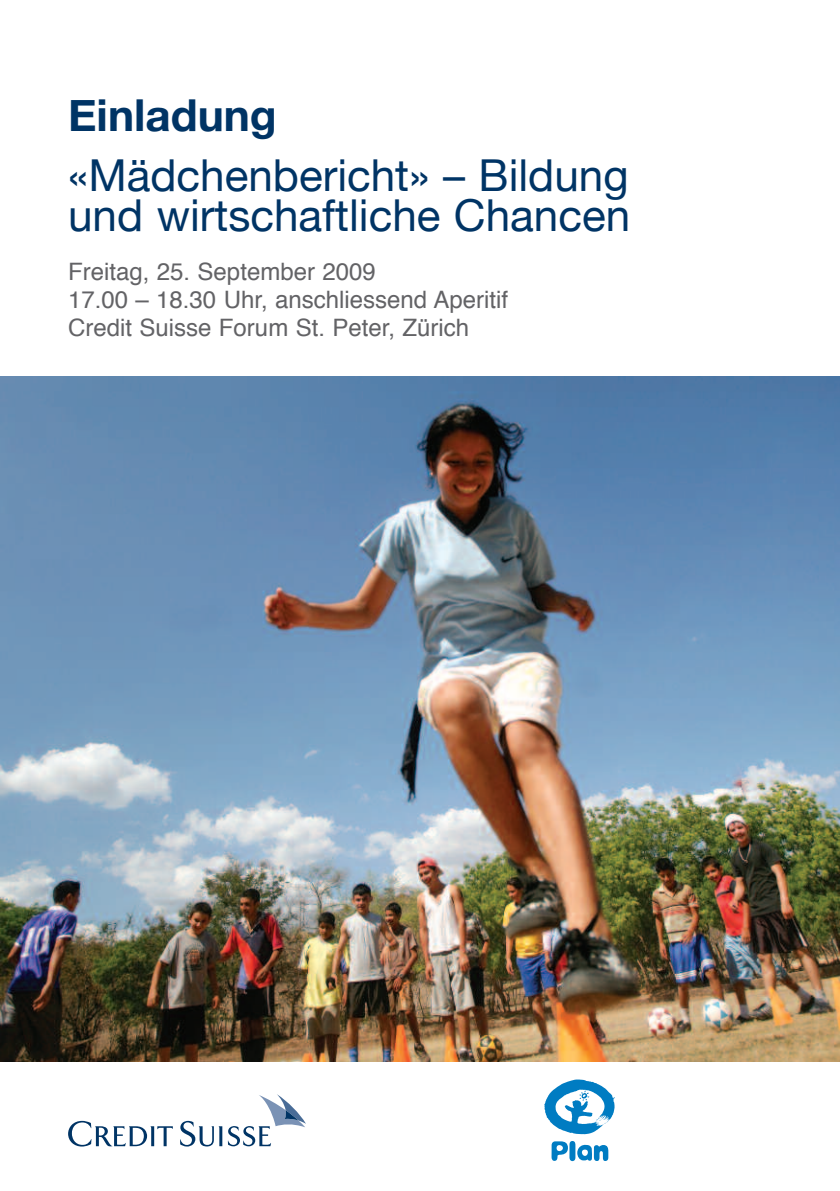
<style>
.page{position:relative;width:840px;height:1191px;background:#fff}
.page>*{position:absolute;margin:0;border:0;box-sizing:border-box;transform-origin:0 0}
.t1{font:44px/40px "Helvetica Neue";color:#003465}
.t2{font:700 44px "Helvetica Neue";color:#003465}
.t3{font:24px/28px "Helvetica";color:#636366}
</style>
<div class="page">
<img style="left:0;top:377px;width:839px;height:684px">
<svg style="left:68px;top:1120px;width:105px;height:26px"></svg>
<svg style="left:228px;top:1094px;width:78px;height:52px"></svg>
<svg style="left:180px;top:1120px;width:42px;height:26px"></svg>
<svg style="left:551px;top:1141px;width:57px;height:20px"></svg>
<svg style="left:544px;top:1079px;width:70px;height:55px"></svg>
<h1 class="t2" style="left:68px;top:88px;width:210px">Einladung</h1>
<h1 class="t1" style="left:68px;top:155px;width:563px">«Mädchenbericht» – Bildung und wirtschaftliche Chancen</h1>
<p class="t3" style="left:68px;top:259px;width:441px">Freitag, 25. September 2009<br>17.00 – 18.30 Uhr, anschliessend Aperitif<br>Credit Suisse Forum St. Peter, Zürich</p>
</div>
